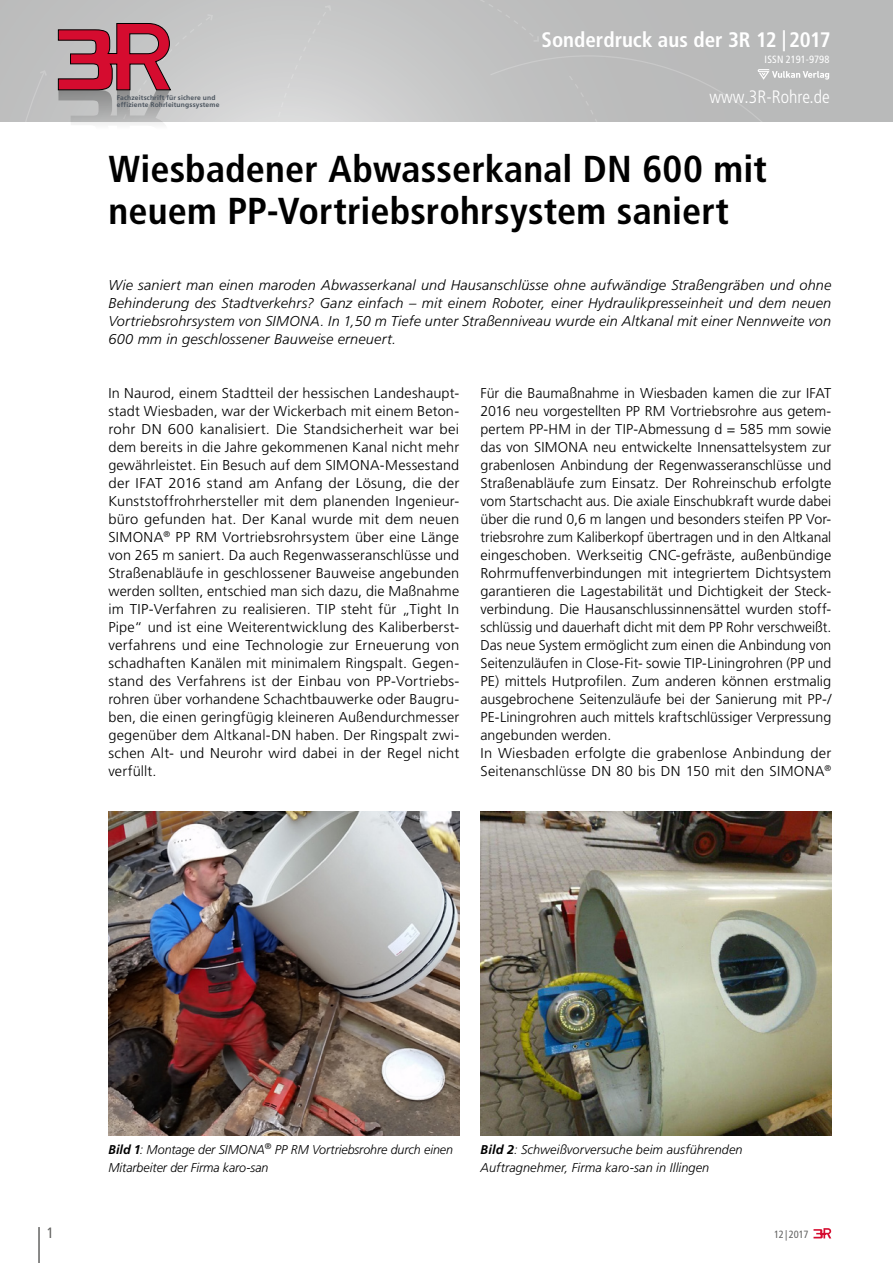
<style>
.page{position:relative;width:893px;height:1263px;background:#fff}
.page>*{position:absolute;margin:0;border:0;box-sizing:border-box;transform-origin:0 0}
.Headline_Kurz{font:700 condensed 37.5px/42px "Frutiger LT Pro";letter-spacing:.005em;color:#000}
.t1{font:700 condensed 21px "Frutiger LT Pro";color:#fff}
.t2{font:300 condensed 18px "Frutiger LT Pro";color:#fff}
.t3{font:condensed 15px "Frutiger LT Pro";color:#636362}
.Fliesstext{font:300 14.25px/18px "Frutiger LT Pro";letter-spacing:.005em;color:#000;text-align:justify}
.Abstract{font:italic 300 14.25px/18px "Frutiger LT Pro";letter-spacing:.01em;color:#000;text-align:justify}
.Bildunterschrift{font:italic 300 12.75px/18px "Frutiger LT Pro";letter-spacing:.005em;color:#000}
.t4{font:condensed 10.5px "Frutiger LT Pro";letter-spacing:.015em;color:#fff}
.t5{font:condensed 10.5px "Frutiger LT Pro";letter-spacing:-.015em;color:#636362}
.t6{font:700 6.75px "Frutiger LT Pro";letter-spacing:.02em;color:#4b545e}
.s1{font-weight:700}
</style>
<div class="page">
<hr style="left:38px;top:1227px;width:2px;height:36px;background:#636362">
<svg style="left:813px;top:1228px;width:18px;height:10px"></svg>
<svg style="left:0;top:121px;width:893px;height:1px"></svg>
<img style="left:108px;top:812px;width:351px;height:324px">
<img style="left:480px;top:812px;width:351px;height:324px">
<svg style="left:0;top:0;width:893px;height:121px;background:#c5c5c5"></svg>
<svg style="left:263px;top:6px;width:630px;height:115px;background:#c3c3c3"></svg>
<svg style="left:325px;top:5px;width:6px;height:6px"></svg>
<div style="left:375px;top:0;width:164px;height:42px;background:#c0c1c1"></div>
<svg style="left:9px;top:14px;width:204px;height:111px;background:#bf9ea4"></svg>
<div style="left:490px;top:55px;width:360px;height:66px;background:#babbbb"></div>
<h2 class="t1" style="left:542px;top:27px;width:291px">Sonderdruck aus der 3R 12 |2017</h2>
<p class="t4" style="left:765px;top:53px;width:67px">ISSN 2191-9798</p>
<p class="t6" style="left:117px;top:94px;width:100px">Fachzeitschrift für sichere und</p>
<p class="t2" style="left:709px;top:87px;width:122px">www.3R-Rohre.de</p>
<p class="t6" style="left:117px;top:101px;width:104px">effiziente Rohrleitungssysteme</p>
<p class="Headline_Kurz" style="left:108px;top:148px;width:660px">Wiesbadener Abwasserkanal DN 600 mit neuem PP-Vortriebsrohrsystem saniert</p>
<p class="Abstract" style="left:108px;top:276px;width:724px">Wie saniert man einen maroden Abwasserkanal und Hausanschlüsse ohne aufwändige Straßengräben und ohne Behinderung des Stadtverkehrs? Ganz einfach – mit einem Roboter, einer Hydraulikpresseinheit und dem neuen Vortriebsrohrsystem von SIMONA. In 1,50 m Tiefe unter Straßenniveau wurde ein Altkanal mit einer Nennweite von 600 mm in geschlossener Bauweise erneuert.</p>
<p class="Fliesstext" style="left:108px;top:384px;width:352px">In Naurod, einem Stadtteil der hessischen Landeshaupt&shy;stadt Wiesbaden, war der Wickerbach mit einem Beton&shy;rohr DN 600 kanalisiert. Die Standsicherheit war bei dem bereits in die Jahre gekommenen Kanal nicht mehr gewährleistet. Ein Besuch auf dem SIMONA-Messestand der IFAT 2016 stand am Anfang der Lösung, die der Kunststoffrohrhersteller mit dem planenden Ingenieur&shy;büro gefunden hat. Der Kanal wurde mit dem neuen SIMONA<sup>®</sup> PP RM Vortriebsrohrsystem über eine Länge von 265 m saniert. Da auch Regenwasseranschlüsse und Straßenabläufe in geschlossener Bauweise angebunden werden sollten, entschied man sich dazu, die Maßnahme im TIP-Verfahren zu realisieren. TIP steht für „Tight In Pipe“ und ist eine Weiterentwicklung des Kaliberberst&shy;verfahrens und eine Technologie zur Erneuerung von schadhaften Kanälen mit minimalem Ringspalt. Gegen&shy;stand des Verfahrens ist der Einbau von PP-Vortriebs&shy;rohren über vorhandene Schachtbauwerke oder Baugru&shy;ben, die einen geringfügig kleineren Außendurchmesser gegenüber dem Altkanal-DN haben. Der Ringspalt zwi&shy;schen Alt- und Neurohr wird dabei in der Regel nicht verfüllt.</p>
<p class="Fliesstext" style="left:480px;top:384px;width:352px">Für die Baumaßnahme in Wiesbaden kamen die zur IFAT 2016 neu vorgestellten PP RM Vortriebsrohre aus getem&shy;pertem PP-HM in der TIP-Abmessung d = 585 mm sowie das von SIMONA neu entwickelte Innensattelsystem zur grabenlosen Anbindung der Regenwasseranschlüsse und Straßenabläufe zum Einsatz. Der Rohreinschub erfolgte vom Startschacht aus. Die axiale Einschubkraft wurde dabei über die rund 0,6 m langen und besonders steifen PP Vor&shy;triebsrohre zum Kaliberkopf übertragen und in den Altkanal eingeschoben. Werkseitig CNC-gefräste, außenbündige Rohrmuffenverbindungen mit integriertem Dichtsystem garantieren die Lagestabilität und Dichtigkeit der Steck&shy;verbindung. Die Hausanschlussinnensättel wurden stoff&shy;schlüssig und dauerhaft dicht mit dem PP Rohr verschweißt.</p>
<p class="Fliesstext" style="left:480px;top:636px;width:352px">Das neue System ermöglicht zum einen die Anbindung von Seitenzuläufen in Close-Fit- sowie TIP-Liningrohren (PP und PE) mittels Hutprofilen. Zum anderen können erstmalig ausgebrochene Seitenzuläufe bei der Sanierung mit PP-/ PE-Liningrohren auch mittels kraftschlüssiger Verpressung angebunden werden.</p>
<p class="Fliesstext" style="left:480px;top:744px;width:352px">In Wiesbaden erfolgte die grabenlose Anbindung der<br>Seitenanschlüsse DN 80 bis DN 150 mit den SIMONA<sup>®</sup></p>
<p class="Bildunterschrift" style="left:108px;top:1140px;width:346px"><span class="s1">Bild 1</span>: Montage der SIMONA<sup>®</sup> PP RM Vortriebsrohre durch einen<br>Mitarbeiter der Firma karo-san</p>
<p class="Bildunterschrift" style="left:480px;top:1140px;width:264px"><span class="s1">Bild 2</span>: Schweißvorversuche beim ausführenden<br>Auftragnehmer, Firma karo-san in Illingen</p>
<p class="t3" style="left:47px;top:1224px;width:9px">1</p>
<p class="t5" style="left:774px;top:1229px;width:36px">12 | 2017</p>
</div>
